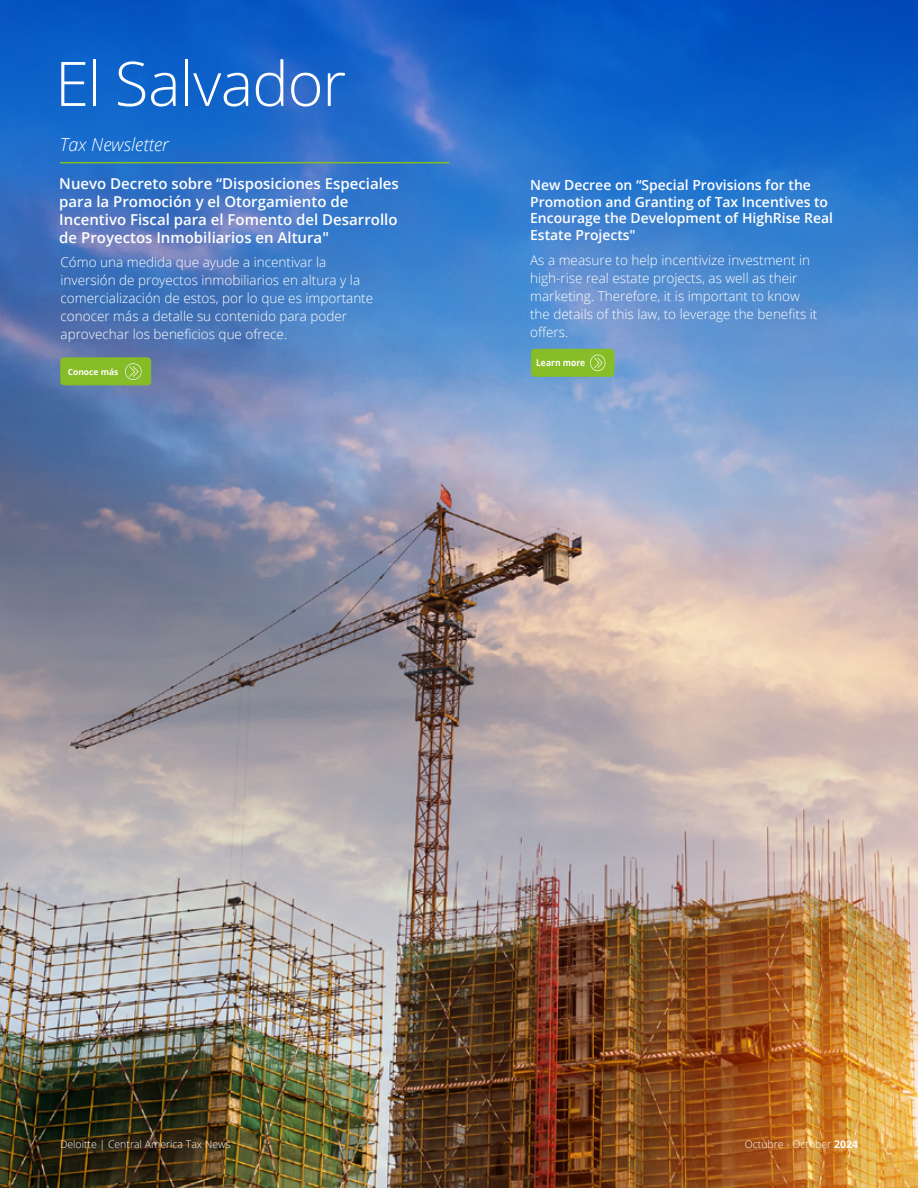
<style>
.page{position:relative;width:918px;height:1188px;background:#fff}
.page>*{position:absolute;margin:0;border:0;box-sizing:border-box;transform-origin:0 0}
.t1{font:300 61.5px "Open Sans";letter-spacing:-.02em;color:#fff}
.t2{font:italic 300 18px "Open Sans";color:#fff}
.t3{font:600 15px/18px "Open Sans";color:#fff}
.t4{font:600 13.95px/16.8px "Open Sans";color:#fff}
.t5{font:300 13.5px/18px "Open Sans";color:#fff}
.t6{font:300 10.5px "Open Sans";color:#fff}
.t7{font:700 9.3px "Open Sans";color:#fff;scale:.92 1}
.t8{font:700 8.55px "Open Sans";color:#fff}
.s1{font-weight:700}
</style>
<div class="page">
<img style="left:0;top:0;width:918px;height:1188px">
<hr style="left:60px;top:162px;width:389px;height:1px;background:#86bc25">
<div style="left:61px;top:358px;width:90px;height:27px;background:#86bc25;border-radius:3px"></div>
<div style="left:60px;top:358px;width:91px;height:27px;border:1px solid #86bc25;border-radius:3px"></div>
<svg style="left:125px;top:363px;width:17px;height:17px"></svg>
<div style="left:532px;top:349px;width:82px;height:27px;background:#87bd26;border-radius:3px"></div>
<div style="left:531px;top:349px;width:83px;height:28px;border:1px solid #87bd26;border-radius:3px"></div>
<svg style="left:590px;top:355px;width:15px;height:16px"></svg>
<h1 class="t1" style="left:55px;top:41px;width:293px">El Salvador</h1>
<h2 class="t2" style="left:60px;top:132px;width:111px">Tax Newsletter</h2>
<p class="t3" style="left:59px;top:174px;width:341px">Nuevo Decreto sobre “Disposiciones Especiales para la Promoción y el Otorgamiento de Incentivo Fiscal para el Fomento del Desarrollo de Proyectos Inmobiliarios en Altura"</p>
<p class="t5" style="left:61px;top:252px;width:314px">Cómo una medida que ayude a incentivar la inversión de proyectos inmobiliarios en altura y la comercialización de estos, por lo que es importante conocer más a detalle su contenido para poder aprovechar los beneficios que ofrece.</p>
<p class="t5" style="left:530px;top:251px;width:289px">As a measure to help incentivize investment in high-rise real estate projects, as well as their marketing. Therefore, it is important to know the details of this law, to leverage the benefits it offers.</p>
<p class="t4" style="left:530px;top:176px;width:305px">New Decree on “Special Provisions for the Promotion and Granting of Tax Incentives to Encourage the Development of HighRise Real Estate Projects"</p>
<p class="t8" style="left:68px;top:365px;width:52px">Conoce más</p>
<p class="t7" style="left:536px;top:356px;width:55px">Learn more</p>
<p class="t6" style="left:60px;top:1137px;width:172px">Deloitte | Central America Tax News</p>
<p class="t6" style="left:745px;top:1137px;width:115px">Octubre - October <span class="s1">2024</span></p>
</div>
